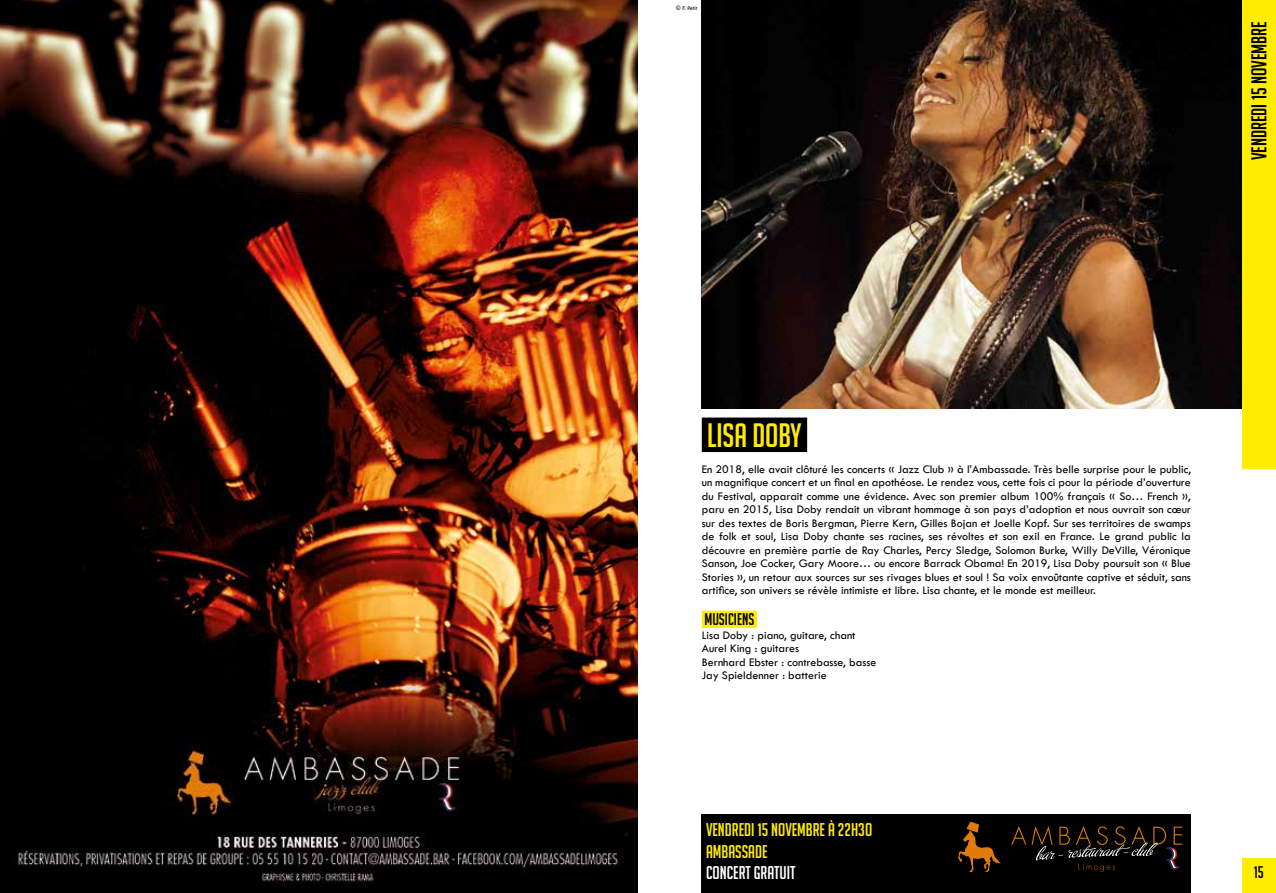
<style>
.page{position:relative;width:1276px;height:893px;background:#fff}
.page>*{position:absolute;margin:0;border:0;box-sizing:border-box;transform-origin:0 0}
.t1{font:33px "Big Noodle Titling";color:#ffed00}
.t2{font:21px "Big Noodle Titling";color:#000}
.t3{font:18px/21.6px "Big Noodle Titling";color:#ffed00}
.t4{font:18px "Big Noodle Titling";color:#fff}
.t5{font:16.5px "Big Noodle Titling";color:#000}
.t6{font:12px/13.5px "Tw Cen";color:#000;text-align:justify}
.t7{font:6px "Tw Cen";color:#000}
</style>
<div class="page">
<img style="left:702px;top:0;width:540px;height:408px">
<div style="left:1242px;top:0;width:34px;height:469px;background:#ffed00"></div>
<div style="left:1242px;top:858px;width:34px;height:35px;background:#ffed00"></div>
<div style="left:702px;top:418px;width:105px;height:34px;background:#000"></div>
<div style="left:702px;top:611px;width:55px;height:17px;background:#ffed00"></div>
<div style="left:702px;top:814px;width:489px;height:79px;background:#000"></div>
<svg style="left:958px;top:822px;width:43px;height:50px"></svg>
<svg style="left:1011px;top:826px;width:171px;height:46px"></svg>
<img style="left:0;top:0;width:638px;height:893px">
<p class="t7" style="left:676px;top:5px;width:23px">© F. Petit</p>
<h2 class="t2" style="left:1247px;top:160px;width:140px;rotate:-90deg">VENDREDI 15 NOVEMBRE</h2>
<h1 class="t1" style="left:707px;top:417px;width:96px">LISA DOBY</h1>
<p class="t6" style="left:702px;top:462px;width:491px">En 2018, elle avait clôturé les concerts « Jazz Club » à l’Ambassade. Très belle surprise pour le public, un magnifique concert et un final en apothéose. Le rendez vous, cette fois ci pour la période d’ouverture du Festival, apparait comme une évidence. Avec son premier album 100% français « So… French », paru en 2015, Lisa Doby rendait un vibrant hommage à son pays d’adoption et nous ouvrait son cœur sur des textes de Boris Bergman, Pierre Kern, Gilles Bojan et Joelle Kopf. Sur ses territoires de swamps de folk et soul, Lisa Doby chante ses racines, ses révoltes et son exil en France. Le grand public la découvre en première partie de Ray Charles, Percy Sledge, Solomon Burke, Willy DeVille, Véronique Sanson, Joe Cocker, Gary Moore… ou encore Barrack Obama! En 2019, Lisa Doby poursuit son « Blue Stories », un retour aux sources sur ses rivages blues et soul ! Sa voix envoûtante captive et séduit, sans artifice, son univers se révèle intimiste et libre. Lisa chante, et le monde est meilleur.</p>
<h3 class="t5" style="left:704px;top:611px;width:51px">MUSICIENS</h3>
<p class="t6" style="left:702px;top:628px;width:176px;text-align:left">Lisa Doby : piano, guitare, chant<br>Aurel King : guitares<br>Bernhard Ebster : contrebasse, basse<br>Jay Spieldenner : batterie</p>
<h3 class="t3" style="left:706px;top:819px;width:168px">VENDREDI 15 NOVEMBRE À 22H3O<br>AMBASSADE</h3>
<h3 class="t4" style="left:706px;top:863px;width:91px">CONCERT GRATUIT</h3>
<h3 class="t5" style="left:1254px;top:863px;width:11px">15</h3>
</div>
